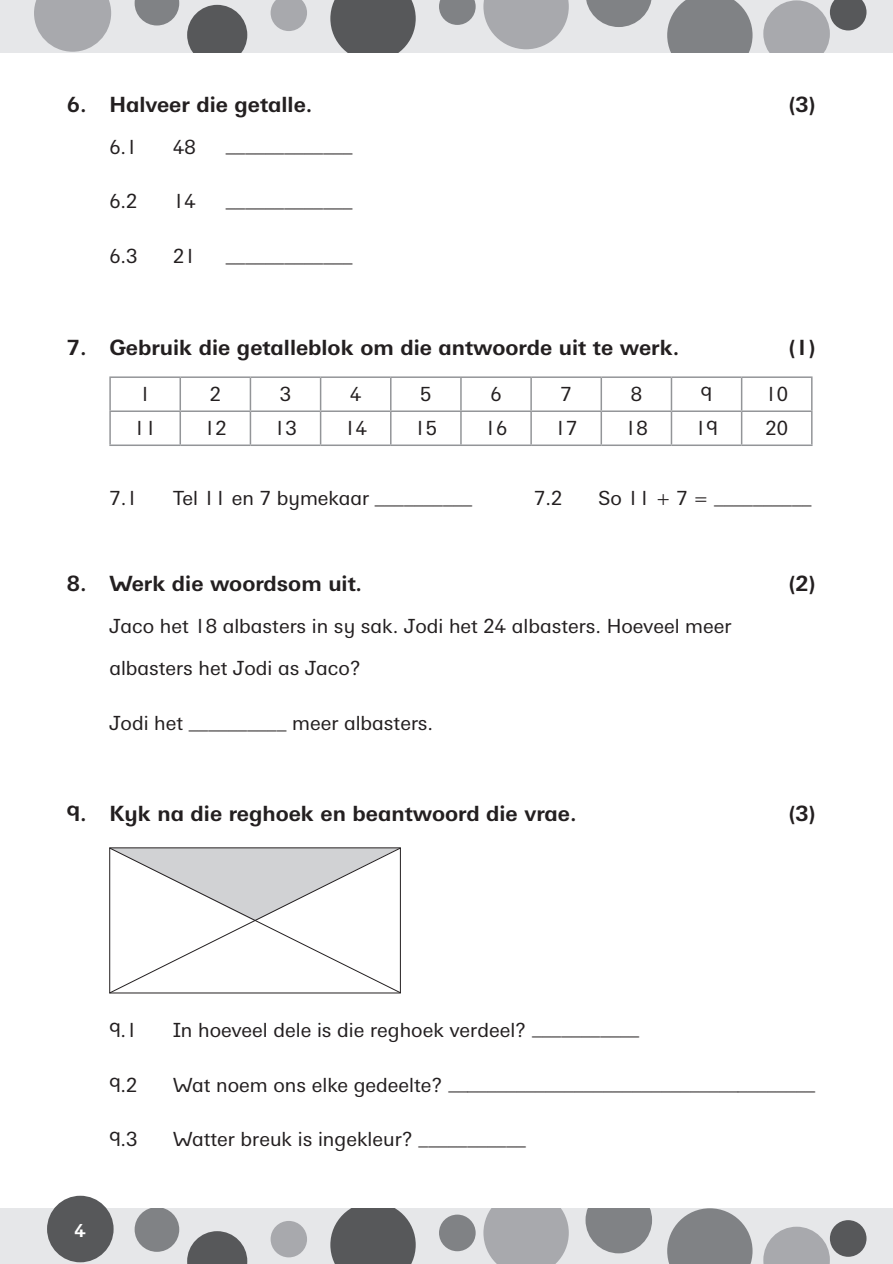
<style>
.page{position:relative;width:893px;height:1264px;background:#fff}
.page>*{position:absolute;margin:0;border:0;box-sizing:border-box;transform-origin:0 0}
.t1{font:700 21px "Univers Nextfor Pearson SA";color:#231f20}
.t2{font:19.5px/42px "Univers Nextfor Pearson SA";color:#231f20}
.t3{font:700 18px "Univers Nextfor Pearson SA";color:#fff}
</style>
<div class="page">
<hr style="left:892px;top:1208px;width:1px;height:55px;background:#e6e7e9">
<div style="left:0;top:1208px;width:892px;height:55px;background:#e6e7e9"></div>
<svg style="left:187px;top:1231px;width:60px;height:32px"></svg>
<div style="left:271px;top:1220px;width:36px;height:37px;background:#a8a9ad;border-radius:50%"></div>
<svg style="left:135px;top:1208px;width:44px;height:43px"></svg>
<svg style="left:667px;top:1208px;width:85px;height:55px"></svg>
<svg style="left:330px;top:1208px;width:86px;height:55px;background:#67686a"></svg>
<svg style="left:483px;top:1208px;width:86px;height:55px;background:#adaeb2"></svg>
<svg style="left:763px;top:1226px;width:67px;height:37px"></svg>
<svg style="left:585px;top:1208px;width:67px;height:45px"></svg>
<div style="left:830px;top:1219px;width:36px;height:37px;background:#57585a;border-radius:50%"></div>
<div style="left:439px;top:1214px;width:37px;height:37px;background:#808285;border-radius:50%"></div>
<div style="left:47px;top:1195px;width:67px;height:67px;background:#57585a;border-radius:50%"></div>
<div style="left:0;top:0;width:892px;height:53px;background:#e6e7e9"></div>
<svg style="left:34px;top:0;width:77px;height:52px"></svg>
<svg style="left:187px;top:5px;width:60px;height:48px;background:#6d6e70"></svg>
<svg style="left:271px;top:0;width:36px;height:31px"></svg>
<svg style="left:135px;top:0;width:44px;height:25px"></svg>
<svg style="left:667px;top:0;width:85px;height:53px;background:#898b8e"></svg>
<svg style="left:330px;top:0;width:86px;height:53px;background:#656668"></svg>
<svg style="left:483px;top:0;width:86px;height:49px"></svg>
<svg style="left:586px;top:0;width:66px;height:27px"></svg>
<svg style="left:763px;top:0;width:103px;height:53px"></svg>
<svg style="left:439px;top:0;width:37px;height:25px"></svg>
<hr style="left:892px;top:0;width:1px;height:53px;background:#e6e7e9">
<hr style="left:109px;top:376px;width:71px;height:2px;background:#939598">
<hr style="left:109px;top:378px;width:2px;height:32px;background:#939598">
<hr style="left:180px;top:376px;width:70px;height:2px;background:#939598">
<hr style="left:179px;top:378px;width:2px;height:32px;background:#939598">
<hr style="left:250px;top:376px;width:71px;height:2px;background:#939598">
<hr style="left:250px;top:378px;width:1px;height:32px;background:#939598">
<hr style="left:321px;top:376px;width:70px;height:2px;background:#939598">
<hr style="left:320px;top:378px;width:1px;height:32px;background:#939598">
<hr style="left:391px;top:376px;width:70px;height:2px;background:#939598">
<hr style="left:390px;top:378px;width:1px;height:32px;background:#939598">
<hr style="left:461px;top:376px;width:70px;height:2px;background:#939598">
<hr style="left:460px;top:378px;width:2px;height:32px;background:#939598">
<hr style="left:531px;top:376px;width:70px;height:2px;background:#939598">
<hr style="left:530px;top:378px;width:2px;height:32px;background:#939598">
<hr style="left:601px;top:376px;width:70px;height:2px;background:#939598">
<hr style="left:600px;top:378px;width:2px;height:32px;background:#939598">
<hr style="left:671px;top:376px;width:70px;height:2px;background:#939598">
<hr style="left:671px;top:378px;width:1px;height:32px;background:#939598">
<hr style="left:741px;top:376px;width:71px;height:2px;background:#939598">
<hr style="left:741px;top:378px;width:1px;height:32px;background:#939598">
<hr style="left:811px;top:378px;width:1px;height:32px;background:#939598">
<hr style="left:109px;top:410px;width:71px;height:2px;background:#939598">
<hr style="left:109px;top:412px;width:2px;height:32px;background:#939598">
<hr style="left:180px;top:410px;width:70px;height:2px;background:#939598">
<hr style="left:179px;top:412px;width:2px;height:32px;background:#939598">
<hr style="left:250px;top:410px;width:71px;height:2px;background:#939598">
<hr style="left:250px;top:412px;width:1px;height:32px;background:#939598">
<hr style="left:321px;top:410px;width:70px;height:2px;background:#939598">
<hr style="left:320px;top:412px;width:1px;height:32px;background:#939598">
<hr style="left:391px;top:410px;width:70px;height:2px;background:#939598">
<hr style="left:390px;top:412px;width:1px;height:32px;background:#939598">
<hr style="left:461px;top:410px;width:70px;height:2px;background:#939598">
<hr style="left:460px;top:412px;width:2px;height:32px;background:#939598">
<hr style="left:531px;top:410px;width:70px;height:2px;background:#939598">
<hr style="left:530px;top:412px;width:2px;height:32px;background:#939598">
<hr style="left:601px;top:410px;width:70px;height:2px;background:#939598">
<hr style="left:600px;top:412px;width:2px;height:32px;background:#939598">
<hr style="left:671px;top:410px;width:70px;height:2px;background:#939598">
<hr style="left:671px;top:412px;width:1px;height:32px;background:#939598">
<hr style="left:741px;top:410px;width:71px;height:2px;background:#939598">
<hr style="left:741px;top:412px;width:1px;height:32px;background:#939598">
<hr style="left:811px;top:412px;width:1px;height:32px;background:#939598">
<hr style="left:109px;top:444px;width:71px;height:2px;background:#939598">
<hr style="left:180px;top:444px;width:70px;height:2px;background:#939598">
<hr style="left:250px;top:444px;width:71px;height:2px;background:#939598">
<hr style="left:321px;top:444px;width:70px;height:2px;background:#939598">
<hr style="left:391px;top:444px;width:70px;height:2px;background:#939598">
<hr style="left:461px;top:444px;width:70px;height:2px;background:#939598">
<hr style="left:531px;top:444px;width:70px;height:2px;background:#939598">
<hr style="left:601px;top:444px;width:70px;height:2px;background:#939598">
<hr style="left:671px;top:444px;width:70px;height:2px;background:#939598">
<hr style="left:741px;top:444px;width:71px;height:2px;background:#939598">
<svg style="left:109px;top:847px;width:292px;height:146px"></svg>
<p class="t1" style="left:67px;top:91px;width:247px">6. Halveer die getalle.</p>
<p class="t1" style="left:789px;top:91px;width:28px">(3)</p>
<p class="t2" style="left:109px;top:126px;width:30px">6.1</p>
<p class="t2" style="left:173px;top:126px;width:24px">48</p>
<p class="t2" style="left:226px;top:125px;width:128px">_____________</p>
<p class="t2" style="left:109px;top:181px;width:30px">6.2</p>
<p class="t2" style="left:173px;top:181px;width:24px">14</p>
<p class="t2" style="left:226px;top:179px;width:128px">_____________</p>
<p class="t2" style="left:109px;top:236px;width:30px">6.3</p>
<p class="t2" style="left:173px;top:236px;width:24px">21</p>
<p class="t2" style="left:226px;top:234px;width:128px">_____________</p>
<p class="t1" style="left:67px;top:335px;width:614px">7. Gebruik die getalleblok om die antwoorde uit te werk.</p>
<p class="t1" style="left:789px;top:335px;width:28px">(1)</p>
<p class="t2" style="left:139px;top:373px;width:13px">1</p>
<p class="t2" style="left:210px;top:373px;width:13px">2</p>
<p class="t2" style="left:280px;top:373px;width:13px">3</p>
<p class="t2" style="left:350px;top:373px;width:13px">4</p>
<p class="t2" style="left:420px;top:373px;width:13px">5</p>
<p class="t2" style="left:490px;top:373px;width:13px">6</p>
<p class="t2" style="left:560px;top:373px;width:13px">7</p>
<p class="t2" style="left:631px;top:373px;width:13px">8</p>
<p class="t2" style="left:701px;top:373px;width:13px">9</p>
<p class="t2" style="left:765px;top:373px;width:24px">10</p>
<p class="t2" style="left:134px;top:407px;width:24px">11</p>
<p class="t2" style="left:204px;top:407px;width:24px">12</p>
<p class="t2" style="left:274px;top:407px;width:24px">13</p>
<p class="t2" style="left:344px;top:407px;width:24px">14</p>
<p class="t2" style="left:415px;top:407px;width:24px">15</p>
<p class="t2" style="left:485px;top:407px;width:24px">16</p>
<p class="t2" style="left:555px;top:407px;width:24px">17</p>
<p class="t2" style="left:625px;top:407px;width:24px">18</p>
<p class="t2" style="left:695px;top:407px;width:24px">19</p>
<p class="t2" style="left:765px;top:407px;width:24px">20</p>
<p class="t2" style="left:109px;top:477px;width:30px">7.1</p>
<p class="t2" style="left:173px;top:477px;width:301px">Tel 11 en 7 bymekaar __________</p>
<p class="t2" style="left:534px;top:477px;width:30px">7.2</p>
<p class="t2" style="left:598px;top:477px;width:54px">So 11</p>
<p class="t2" style="left:676px;top:477px;width:13px">7</p>
<p class="t2" style="left:714px;top:476px;width:99px">__________</p>
<p class="t1" style="left:67px;top:571px;width:297px">8. Werk die woordsom uit.</p>
<p class="t1" style="left:789px;top:571px;width:28px">(2)</p>
<p class="t2" style="left:109px;top:605px;width:624px">Jaco het 18 albasters in sy sak. Jodi het 24 albasters. Hoeveel meer albasters het Jodi as Jaco?</p>
<p class="t2" style="left:109px;top:702px;width:325px">Jodi het __________ meer albasters.</p>
<p class="t1" style="left:67px;top:801px;width:511px">9. Kyk na die reghoek en beantwoord die vrae.</p>
<p class="t1" style="left:789px;top:801px;width:28px">(3)</p>
<p class="t2" style="left:109px;top:1009px;width:30px">9.1</p>
<p class="t2" style="left:173px;top:1009px;width:468px">In hoeveel dele is die reghoek verdeel? ___________</p>
<p class="t2" style="left:109px;top:1064px;width:30px">9.2</p>
<p class="t2" style="left:173px;top:1062px;width:644px">Wat noem ons elke gedeelte? ______________________________________</p>
<p class="t2" style="left:109px;top:1118px;width:30px">9.3</p>
<p class="t2" style="left:173px;top:1118px;width:354px">Watter breuk is ingekleur? ___________</p>
<p class="t3" style="left:75px;top:1219px;width:13px">4</p>
</div>
